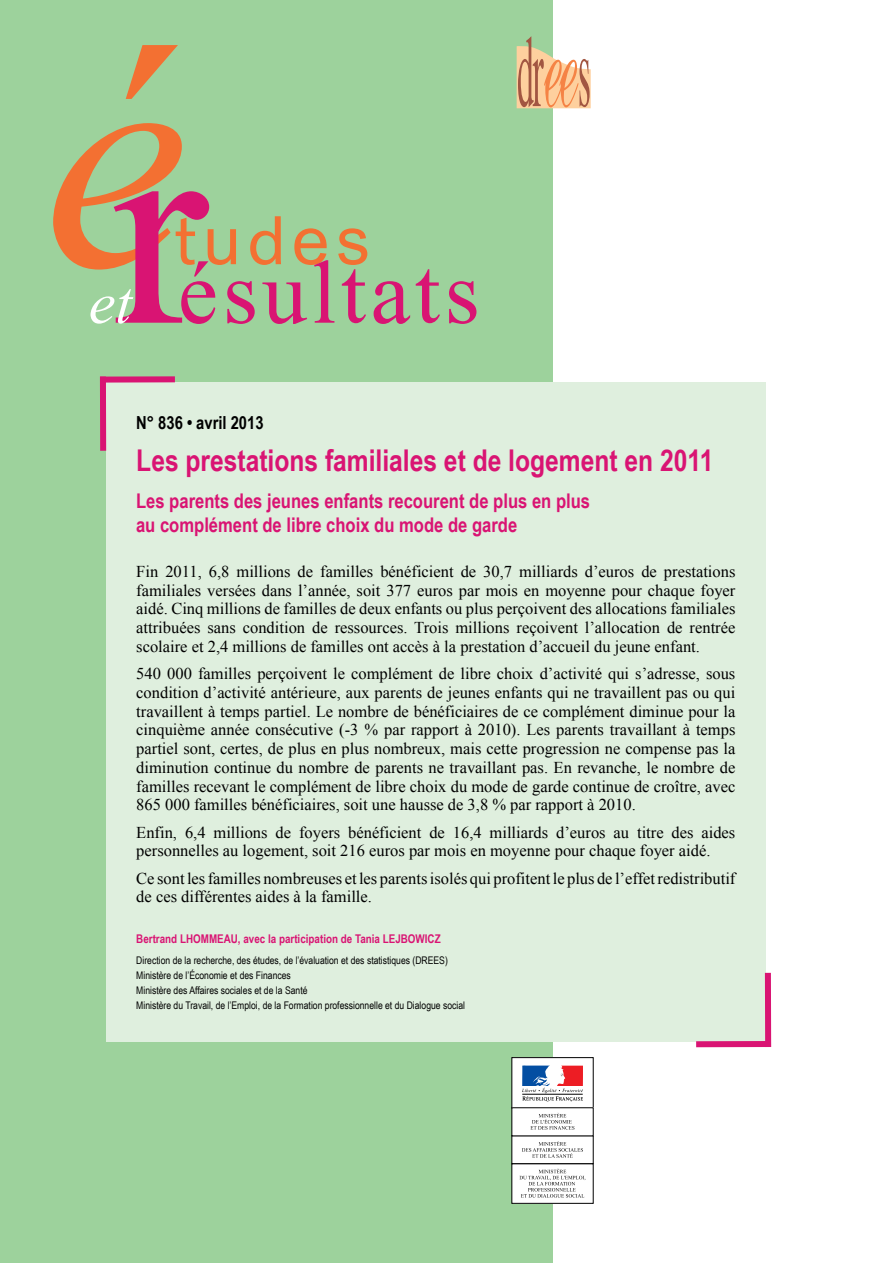
<style>
.page{position:relative;width:893px;height:1263px;background:#fff}
.page>*{position:absolute;margin:0;border:0;box-sizing:border-box;transform-origin:0 0}
.t1{font:700 30px "Arial Narrow";color:#d91473}
.t2{font:700 20.25px/24px "Arial Narrow";color:#d91473}
.t3{font:700 18px "Arial Narrow";color:#000}
.t4{font:16.5px/18.8px "Times New Roman";color:#000;text-align:justify}
.t5{font:700 12px "Arial Narrow";color:#d91473}
.t6{font:10.5px/15px "Arial Narrow";color:#000}
</style>
<div class="page">
<div style="left:0;top:0;width:553px;height:1263px;background:#9dd29c"></div>
<svg style="left:517px;top:36px;width:74px;height:72px"></svg>
<svg style="left:374px;top:281px;width:36px;height:43px"></svg>
<svg style="left:416px;top:269px;width:24px;height:54px"></svg>
<svg style="left:449px;top:281px;width:27px;height:43px"></svg>
<svg style="left:53px;top:45px;width:314px;height:279px"></svg>
<div style="left:512px;top:1057px;width:81px;height:51px;background:#fff"></div>
<div style="left:512px;top:1057px;width:81px;height:51px;border:1px solid #000"></div>
<svg style="left:522px;top:1066px;width:61px;height:35px"></svg>
<div style="left:512px;top:1136px;width:81px;height:28px;background:#fff"></div>
<div style="left:512px;top:1108px;width:81px;height:28px;background:#fff"></div>
<svg style="left:530px;top:1113px;width:44px;height:16px"></svg>
<svg style="left:522px;top:1141px;width:61px;height:17px"></svg>
<div style="left:512px;top:1164px;width:81px;height:39px;background:#fff"></div>
<div style="left:512px;top:1163px;width:81px;height:40px;border:1px solid #000"></div>
<svg style="left:519px;top:1169px;width:67px;height:28px"></svg>
<div style="left:106px;top:382px;width:659px;height:659px;background:#dfefde"></div>
<div style="left:100px;top:376px;width:75px;height:7px;background:#d91473"></div>
<div style="left:100px;top:377px;width:6px;height:74px;background:#d91473"></div>
<div style="left:696px;top:1041px;width:75px;height:6px;background:#d91473"></div>
<div style="left:765px;top:973px;width:6px;height:74px;background:#d91473"></div>
<p class="t3" style="left:136px;top:412px;width:129px">N° 836 • avril 2013</p>
<h1 class="t1" style="left:136px;top:443px;width:579px">Les prestations familiales et de logement en 2011</h1>
<p class="t2" style="left:136px;top:489px;width:456px">Les parents des jeunes enfants recourent de plus en plus au complément de libre choix du mode de garde</p>
<p class="t4" style="left:136px;top:562px;width:601px">Fin 2011, 6,8 millions de familles bénéficient de 30,7 milliards d’euros de prestations familiales versées dans l’année, soit 377 euros par mois en moyenne pour chaque foyer aidé. Cinq millions de familles de deux enfants ou plus perçoivent des allocations familiales attribuées sans condition de ressources. Trois millions reçoivent l’allocation de rentrée scolaire et 2,4 millions de familles ont accès à la prestation d’accueil du jeune enfant.</p>
<p class="t4" style="left:136px;top:664px;width:601px">540 000 familles perçoivent le complément de libre choix d’activité qui s’adresse, sous condition d’activité antérieure, aux parents de jeunes enfants qui ne travaillent pas ou qui travaillent à temps partiel. Le nombre de bénéficiaires de ce complément diminue pour la cinquième année consécutive (-3 % par rapport à 2010). Les parents travaillant à temps partiel sont, certes, de plus en plus nombreux, mais cette progression ne compense pas la diminution continue du nombre de parents ne travaillant pas. En revanche, le nombre de familles recevant le complément de libre choix du mode de garde continue de croître, avec 865 000 familles bénéficiaires, soit une hausse de 3,8 % par rapport à 2010.</p>
<p class="t4" style="left:136px;top:822px;width:601px">Enfin, 6,4 millions de foyers bénéficient de 16,4 milliards d’euros au titre des aides personnelles au logement, soit 216 euros par mois en moyenne pour chaque foyer aidé.</p>
<p class="t4" style="left:136px;top:868px;width:601px">Ce sont les familles nombreuses et les parents isolés qui profitent le plus de l’effet redistributif de ces différentes aides à la famille.</p>
<p class="t5" style="left:136px;top:932px;width:306px">Bertrand LHOMMEAU, avec la participation de Tania LEJBOWICZ</p>
<p class="t6" style="left:136px;top:952px;width:330px">Direction de la recherche, des études, de l’évaluation et des statistiques (DREES)<br>Ministère de l’Économie et des Finances<br>Ministère des Affaires sociales et de la Santé<br>Ministère du Travail, de l’Emploi, de la Formation professionnelle et du Dialogue social</p>
</div>
